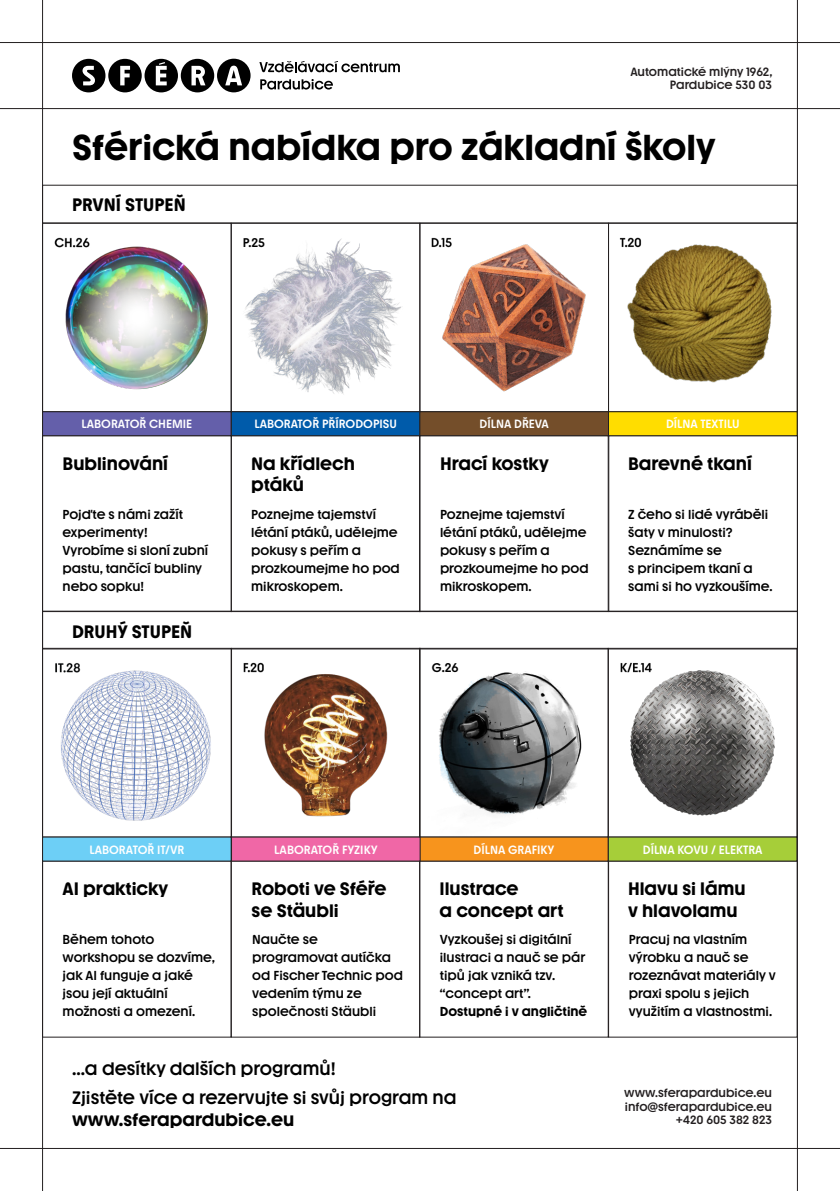
<style>
.page{position:relative;width:840px;height:1191px;background:#fff}
.page>*{position:absolute;margin:0;border:0;box-sizing:border-box;transform-origin:0 0}
.t1{font:700 36px "Youth";color:#000}
.t2{font:700 18px/21.6px "Youth";color:#000}
.t3{font:500 18px/29.2px "Youth";color:#000}
.t4{font:500 13px/18px "Youth";color:#000}
.t5{font:700 13px "Youth";color:#000}
.t6{font:500 12.6px "Youth";color:#000}
.t7{font:500 12px "Youth";color:#fff}
.t8{font:500 12px/13.6px "Youth";color:#231f20;text-align:right}
</style>
<div class="page">
<hr style="left:0;top:42px;width:839px;height:1px;background:#231f20">
<hr style="left:0;top:108px;width:839px;height:1px;background:#231f20">
<hr style="left:0;top:1148px;width:839px;height:1px;background:#231f20">
<hr style="left:42px;top:0;width:1px;height:1191px;background:#231f20">
<hr style="left:796px;top:0;width:1px;height:1191px;background:#231f20">
<svg style="left:72px;top:59px;width:178px;height:33px"></svg>
<svg style="left:259px;top:61px;width:140px;height:11px"></svg>
<svg style="left:260px;top:79px;width:73px;height:11px"></svg>
<div style="left:42px;top:435px;width:189px;height:177px;border:1px solid #231f20"></div>
<div style="left:231px;top:435px;width:189px;height:177px;border:1px solid #231f20"></div>
<div style="left:419px;top:435px;width:189px;height:177px;border:1px solid #231f20"></div>
<div style="left:608px;top:435px;width:189px;height:177px;border:1px solid #231f20"></div>
<div style="left:42px;top:411px;width:189px;height:25px;background:#645faa;border:1px solid #231f20"></div>
<div style="left:231px;top:411px;width:189px;height:25px;background:#005baa;border:1px solid #231f20"></div>
<div style="left:419px;top:411px;width:189px;height:25px;background:#744e2a;border:1px solid #231f20"></div>
<div style="left:607px;top:411px;width:190px;height:25px;background:#fd0;border:1px solid #231f20"></div>
<img style="left:43px;top:223px;width:188px;height:189px">
<img style="left:419px;top:223px;width:377px;height:189px">
<svg style="left:231px;top:223px;width:188px;height:188px"></svg>
<div style="left:42px;top:860px;width:189px;height:177px;border:1px solid #231f20"></div>
<div style="left:419px;top:860px;width:189px;height:177px;border:1px solid #231f20"></div>
<div style="left:230px;top:860px;width:190px;height:177px;border:1px solid #231f20"></div>
<div style="left:607px;top:860px;width:190px;height:177px;border:1px solid #231f20"></div>
<div style="left:42px;top:836px;width:189px;height:25px;background:#6dcff6"></div>
<div style="left:419px;top:836px;width:189px;height:25px;background:#f7941d"></div>
<div style="left:231px;top:836px;width:189px;height:25px;background:#f067a6"></div>
<div style="left:607px;top:836px;width:190px;height:25px;background:#a6ce39"></div>
<img style="left:43px;top:648px;width:753px;height:189px">
<svg style="left:420px;top:649px;width:188px;height:188px"></svg>
<p class="t8" style="left:630px;top:64px;width:143px">Automatické mlýny 1962,<br>Pardubice 530 03</p>
<h1 class="t1" style="left:72px;top:125px;width:644px">Sférická nabídka pro základní školy</h1>
<h2 class="t2" style="left:72px;top:194px;width:115px">PRVNÍ STUPEŇ</h2>
<p class="t6" style="left:243px;top:235px;width:24px">P.25</p>
<p class="t7" style="left:81px;top:416px;width:112px">LABORATOŘ CHEMIE</p>
<p class="t7" style="left:254px;top:416px;width:144px">LABORATOŘ PŘÍRODOPISU</p>
<p class="t7" style="left:479px;top:416px;width:71px">DÍLNA DŘEVA</p>
<p class="t7" style="left:665px;top:416px;width:75px">DÍLNA TEXTILU</p>
<h2 class="t2" style="left:63px;top:452px;width:107px">Bublinování</h2>
<p class="t4" style="left:62px;top:505px;width:147px">Pojďte s námi zažít experimenty!<br>Vyrobíme si sloní zubní pastu, tančící bubliny nebo sopku!</p>
<h2 class="t2" style="left:251px;top:452px;width:105px">Na křídlech ptáků</h2>
<p class="t4" style="left:251px;top:505px;width:150px">Poznejme tajemství létání ptáků, udělejme pokusy s peřím a prozkoumejme ho pod mikroskopem.</p>
<h2 class="t2" style="left:440px;top:452px;width:110px">Hrací kostky</h2>
<p class="t4" style="left:440px;top:505px;width:150px">Poznejme tajemství létání ptáků, udělejme pokusy s peřím a prozkoumejme ho pod mikroskopem.</p>
<h2 class="t2" style="left:628px;top:452px;width:125px">Barevné tkaní</h2>
<p class="t4" style="left:628px;top:505px;width:146px">Z čeho si lidé vyráběli šaty v minulosti?<br>Seznámíme se<br>s principem tkaní a sami si ho vyzkoušíme.</p>
<h2 class="t2" style="left:72px;top:620px;width:122px">DRUHÝ STUPEŇ</h2>
<p class="t6" style="left:432px;top:660px;width:28px">G.26</p>
<p class="t7" style="left:89px;top:842px;width:96px">LABORATOŘ IT/VR</p>
<p class="t7" style="left:274px;top:842px;width:105px">LABORATOŘ FYZIKY</p>
<p class="t7" style="left:473px;top:842px;width:82px">DÍLNA GRAFIKY</p>
<p class="t7" style="left:642px;top:842px;width:121px">DÍLNA KOVU / ELEKTRA</p>
<h2 class="t2" style="left:62px;top:878px;width:107px">AI prakticky</h2>
<p class="t4" style="left:63px;top:930px;width:154px">Během tohoto workshopu se dozvíme, jak AI funguje a jaké jsou její aktuální možnosti a omezení.</p>
<h2 class="t2" style="left:251px;top:878px;width:136px">Roboti ve Sféře se Stäubli</h2>
<p class="t4" style="left:252px;top:930px;width:152px">Naučte se programovat autíčka od Fischer Technic pod vedením týmu ze společnosti Stäubli</p>
<h2 class="t2" style="left:627px;top:878px;width:119px">Hlavu si lámu v hlavolamu</h2>
<p class="t4" style="left:628px;top:930px;width:148px">Pracuj na vlastním výrobku a nauč se rozeznávat materiály v praxi spolu s jejich využitím a vlastnostmi.</p>
<h2 class="t2" style="left:439px;top:878px;width:125px">Ilustrace<br>a concept art</h2>
<p class="t4" style="left:439px;top:930px;width:147px">Vyzkoušej si digitální ilustraci a nauč se pár tipů jak vzniká tzv. “concept art”.</p>
<p class="t5" style="left:439px;top:1003px;width:149px">Dostupné i v angličtině</p>
<h2 class="t3" style="left:72px;top:1053px;width:386px">...a desítky dalších programů!<br>Zjistěte více a rezervujte si svůj program na</h2>
<h2 class="t2" style="left:72px;top:1108px;width:223px">www.sferapardubice.eu</h2>
<p class="t8" style="left:624px;top:1086px;width:149px">www.sferapardubice.eu info@sferapardubice.eu +420 605 382 823</p>
</div>
